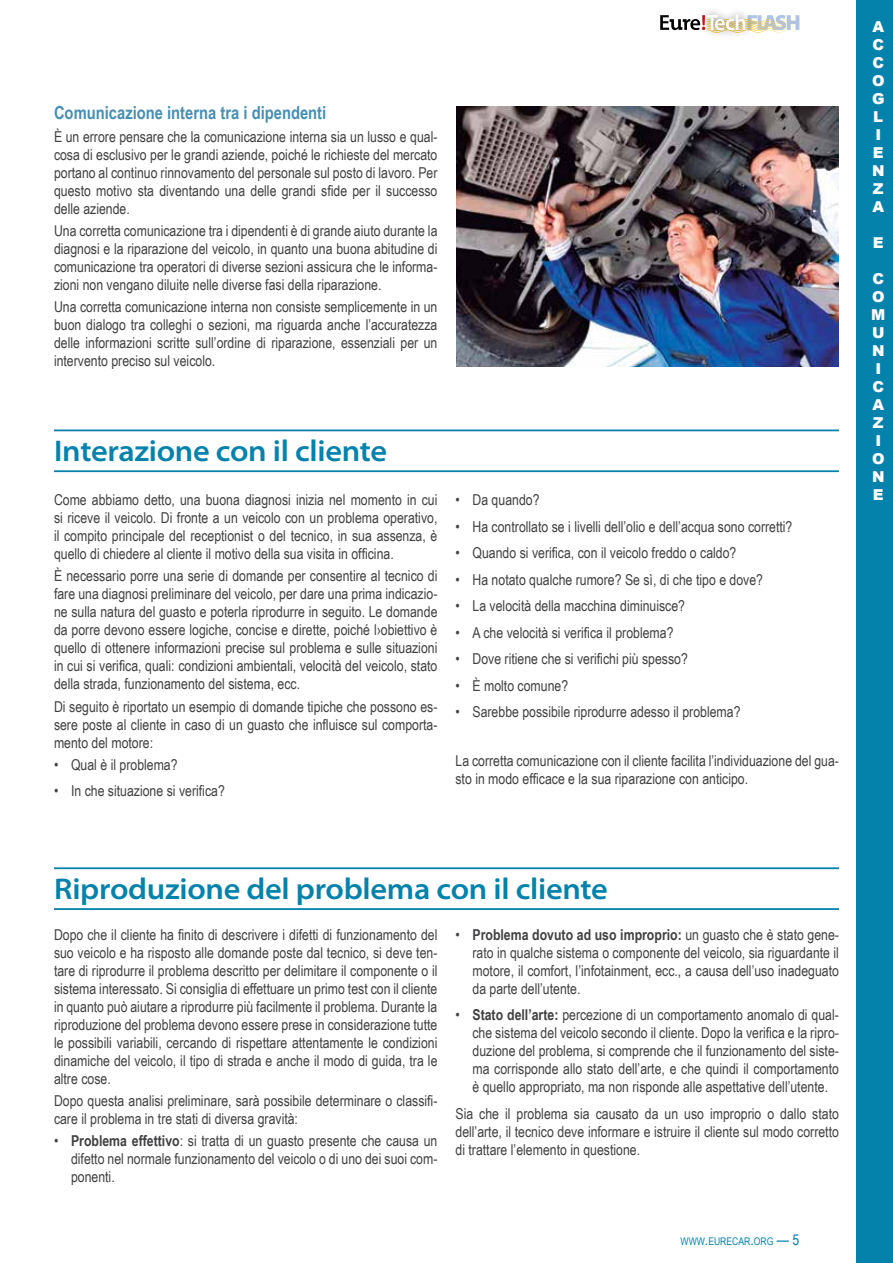
<style>
.page{position:relative;width:893px;height:1263px;background:#fff}
.page>*{position:absolute;margin:0;border:0;box-sizing:border-box;transform-origin:0 0}
.t1{font:600 semi-expanded 30px "Myriad Pro";letter-spacing:-.01em;color:#0482ab}
.t2{font:700 18px "Arial Narrow";color:#478fb4}
.t3{font:15px/18px "Arial Narrow";color:#414042;text-align:justify}
.t4{font:900 15px/18px "Arial";color:#fff}
.t5{font:10.5px "Arial Narrow";color:#0482ab}
.s1{font-weight:700}
.s2{font-size:15px}
</style>
<div class="page">
<svg style="left:660px;top:14px;width:139px;height:19px"></svg>
<div style="left:856px;top:0;width:37px;height:1263px;background:#0482ab"></div>
<img style="left:456px;top:106px;width:382px;height:260px">
<hr style="left:54px;top:429px;width:785px;height:2px;background:#0482ab">
<hr style="left:54px;top:470px;width:785px;height:2px;background:#0482ab">
<hr style="left:54px;top:867px;width:785px;height:2px;background:#0482ab">
<hr style="left:54px;top:908px;width:785px;height:2px;background:#0482ab">
<p class="t2" style="left:54px;top:99px;width:274px">Comunicazione interna tra i dipendenti</p>
<p class="t3" style="left:54px;top:127px;width:385px">È un errore pensare che la comunicazione interna sia un lusso e qual&shy;cosa di esclusivo per le grandi aziende, poiché le richieste del mercato portano al continuo rinnovamento del personale sul posto di lavoro. Per questo motivo sta diventando una delle grandi sfide per il successo delle aziende.</p>
<p class="t3" style="left:54px;top:221px;width:385px">Una corretta comunicazione tra i dipendenti è di grande aiuto durante la diagnosi e la riparazione del veicolo, in quanto una buona abitudine di comunicazione tra operatori di diverse sezioni assicura che le informa&shy;zioni non vengano diluite nelle diverse fasi della riparazione.</p>
<p class="t3" style="left:54px;top:297px;width:385px">Una corretta comunicazione interna non consiste semplicemente in un buon dialogo tra colleghi o sezioni, ma riguarda anche l’accuratezza delle informazioni scritte sull’ordine di riparazione, essenziali per un intervento preciso sul veicolo.</p>
<h1 class="t1" style="left:54px;top:434px;width:335px">Interazione con il cliente</h1>
<p class="t3" style="left:54px;top:490px;width:385px">Come abbiamo detto, una buona diagnosi inizia nel momento in cui si riceve il veicolo. Di fronte a un veicolo con un problema operativo, il compito principale del receptionist o del tecnico, in sua assenza, è quello di chiedere al cliente il motivo della sua visita in officina.</p>
<p class="t3" style="left:54px;top:566px;width:385px">È necessario porre una serie di domande per consentire al tecnico di fare una diagnosi preliminare del veicolo, per dare una prima indicazio&shy;ne sulla natura del guasto e poterla riprodurre in seguito. Le domande da porre devono essere logiche, concise e dirette, poiché l›obiettivo è quello di ottenere informazioni precise sul problema e sulle situazioni in cui si verifica, quali: condizioni ambientali, velocità del veicolo, stato della strada, funzionamento del sistema, ecc.</p>
<p class="t3" style="left:54px;top:697px;width:385px">Di seguito è riportato un esempio di domande tipiche che possono es&shy;sere poste al cliente in caso di un guasto che influisce sul comporta&shy;mento del motore:</p>
<p class="t3" style="left:54px;top:755px;width:125px">• Qual è il problema?</p>
<p class="t3" style="left:54px;top:781px;width:172px">• In che situazione si verifica?</p>
<p class="t3" style="left:455px;top:490px;width:86px">• Da quando?</p>
<p class="t3" style="left:455px;top:517px;width:338px">• Ha controllato se i livelli dell’olio e dell’acqua sono corretti?</p>
<p class="t3" style="left:455px;top:543px;width:282px">• Quando si verifica, con il veicolo freddo o caldo?</p>
<p class="t3" style="left:455px;top:570px;width:309px">• Ha notato qualche rumore? Se sì, di che tipo e dove?</p>
<p class="t3" style="left:455px;top:596px;width:231px">• La velocità della macchina diminuisce?</p>
<p class="t3" style="left:455px;top:623px;width:219px">• A che velocità si verifica il problema?</p>
<p class="t3" style="left:455px;top:649px;width:234px">• Dove ritiene che si verifichi più spesso?</p>
<p class="t3" style="left:455px;top:676px;width:114px">• È molto comune?</p>
<p class="t3" style="left:455px;top:702px;width:286px">• Sarebbe possibile riprodurre adesso il problema?</p>
<p class="t3" style="left:455px;top:751px;width:385px">La corretta comunicazione con il cliente facilita l’individuazione del gua&shy;sto in modo efficace e la sua riparazione con anticipo.</p>
<h1 class="t1" style="left:54px;top:872px;width:555px">Riproduzione del problema con il cliente</h1>
<p class="t3" style="left:54px;top:925px;width:385px">Dopo che il cliente ha finito di descrivere i difetti di funzionamento del suo veicolo e ha risposto alle domande poste dal tecnico, si deve ten&shy;tare di riprodurre il problema descritto per delimitare il componente o il sistema interessato. Si consiglia di effettuare un primo test con il cliente in quanto può aiutare a riprodurre più facilmente il problema. Durante la riproduzione del problema devono essere prese in considerazione tutte le possibili variabili, cercando di rispettare attentamente le condizioni dinamiche del veicolo, il tipo di strada e anche il modo di guida, tra le altre cose.</p>
<p class="t3" style="left:54px;top:1091px;width:385px">Dopo questa analisi preliminare, sarà possibile determinare o classifi&shy;care il problema in tre stati di diversa gravità:</p>
<p class="t3" style="left:71px;top:1131px;width:368px;text-indent:-17px">• <span class="s1">Problema effettivo</span>: si tratta di un guasto presente che causa un difetto nel normale funzionamento del veicolo o di uno dei suoi com&shy;ponenti.</p>
<p class="t3" style="left:472px;top:925px;width:368px;text-indent:-17px">• <span class="s1">Problema dovuto ad uso improprio:</span> un guasto che è stato gene&shy;rato in qualche sistema o componente del veicolo, sia riguardante il motore, il comfort, l’infotainment, ecc., a causa dell’uso inadeguato da parte dell’utente.</p>
<p class="t3" style="left:472px;top:1005px;width:368px;text-indent:-17px">• <span class="s1">Stato dell’arte:</span> percezione di un comportamento anomalo di qual&shy;che sistema del veicolo secondo il cliente. Dopo la verifica e la ripro&shy;duzione del problema, si comprende che il funzionamento del siste&shy;ma corrisponde allo stato dell’arte, e che quindi il comportamento è quello appropriato, ma non risponde alle aspettative dell’utente.</p>
<p class="t3" style="left:455px;top:1104px;width:385px">Sia che il problema sia causato da un uso improprio o dallo stato dell’arte, il tecnico deve informare e istruire il cliente sul modo corretto di trattare l’elemento in questione.</p>
<p class="t5" style="left:680px;top:1233px;width:120px">WWW<span class="s2">.</span>EURECAR<span class="s2">.</span>ORG <span class="s2">— 5</span></p>
<p class="t4" style="left:872px;top:17px;width:14px">A<br>C<br>C<br>O<br>G<br>L<br>I<br>E<br>N<br>Z<br>A</p>
<p class="t4" style="left:873px;top:233px;width:12px">E</p>
<p class="t4" style="left:871px;top:269px;width:16px">C<br>O<br>M<br>U<br>N<br>I<br>C<br>A<br>Z<br>I<br>O<br>N<br>E</p>
</div>
